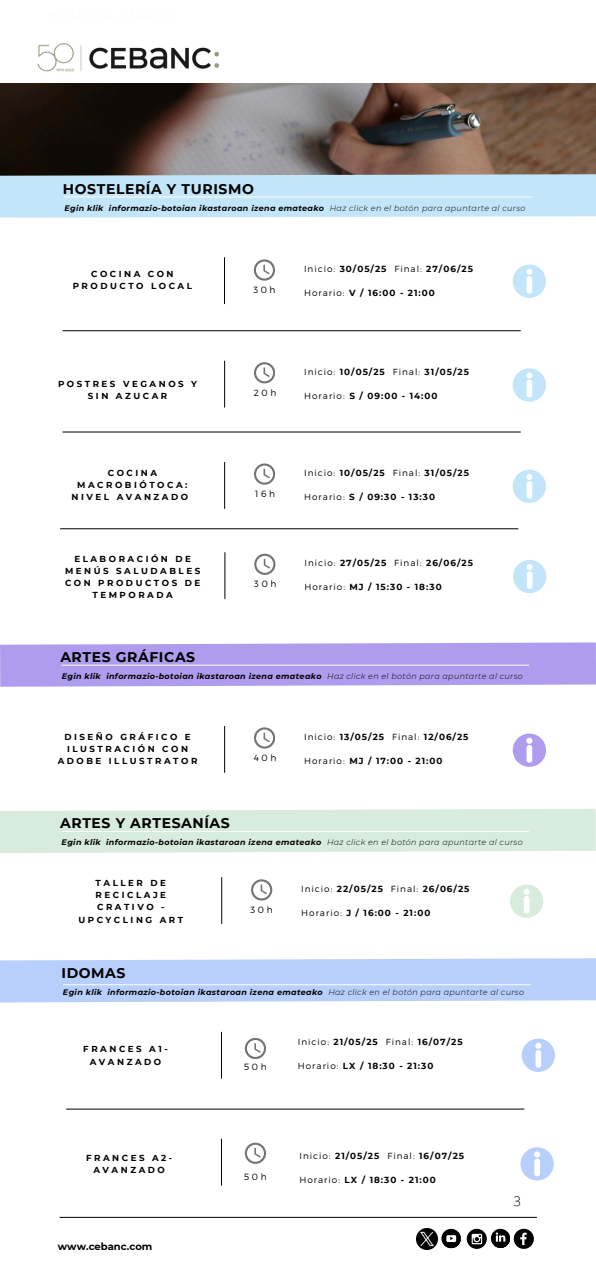
<style>
.page{position:relative;width:596px;height:1262px;background:#fff}
.page>*{position:absolute;margin:0;border:0;box-sizing:border-box;transform-origin:0 0}
.t1{font:700 14px "Montserrat";letter-spacing:.04em;color:#000}
.t2{font:300 13.3px "Open Sans";color:#000}
.t3{font:700 10px "Montserrat";color:#000}
.t4{font:300 9px "Montserrat";letter-spacing:.29em;color:#000}
.t5{font:700 8.8px "Montserrat";letter-spacing:.115em;color:#000}
.t6{font:300 8.8px "Montserrat";letter-spacing:.115em;color:#000}
.t7{font:700 8.7px/12.3px "Montserrat";letter-spacing:.29em;color:#000;text-align:center}
.t8{font:italic 700 8px "Montserrat";letter-spacing:.04em;color:#000}
.s1{font-weight:300}
.s2{font-weight:700}
</style>
<div class="page">
<svg style="left:466px;top:1228px;width:20px;height:20px"></svg>
<svg style="left:471px;top:1233px;width:11px;height:11px"></svg>
<img style="left:417px;top:1228px;width:20px;height:21px">
<svg style="left:441px;top:1228px;width:19px;height:20px"></svg>
<svg style="left:444px;top:1231px;width:17px;height:18px"></svg>
<hr style="left:60px;top:1217px;width:476px;height:1px;background:#000">
<svg style="left:490px;top:1228px;width:20px;height:19px"></svg>
<svg style="left:493px;top:1228px;width:40px;height:20px"></svg>
<img style="left:0;top:83px;width:595px;height:70px">
<img style="left:37px;top:43px;width:183px;height:29px">
<svg style="left:254px;top:259px;width:21px;height:21px"></svg>
<hr style="left:224px;top:257px;width:1px;height:47px;background:#000">
<svg style="left:512px;top:265px;width:33px;height:33px"></svg>
<svg style="left:254px;top:362px;width:21px;height:21px"></svg>
<svg style="left:254px;top:463px;width:21px;height:21px"></svg>
<hr style="left:224px;top:361px;width:1px;height:46px;background:#000">
<hr style="left:224px;top:462px;width:1px;height:46px;background:#000">
<svg style="left:512px;top:368px;width:33px;height:33px"></svg>
<svg style="left:512px;top:469px;width:33px;height:33px"></svg>
<svg style="left:0;top:153px;width:596px;height:65px;background:#a6b5c0"></svg>
<hr style="left:64px;top:196px;width:467px;height:1px;background:#fdfdfd">
<hr style="left:63px;top:330px;width:457px;height:1px;background:#000">
<hr style="left:63px;top:431px;width:457px;height:1px;background:#000">
<svg style="left:254px;top:727px;width:21px;height:21px"></svg>
<hr style="left:224px;top:726px;width:1px;height:46px;background:#000">
<svg style="left:512px;top:733px;width:33px;height:33px"></svg>
<svg style="left:0;top:642px;width:596px;height:45px;background:#b5a3f0"></svg>
<hr style="left:62px;top:665px;width:467px;height:1px;background:#fdfdfd">
<svg style="left:251px;top:879px;width:21px;height:21px"></svg>
<hr style="left:221px;top:877px;width:1px;height:46px;background:#000">
<svg style="left:510px;top:884px;width:33px;height:33px"></svg>
<div style="left:0;top:809px;width:596px;height:44px;background:#d7ecdd"></div>
<hr style="left:61px;top:831px;width:468px;height:1px;background:#fdfdfd">
<svg style="left:0;top:958px;width:596px;height:45px;background:#bdd1fb"></svg>
<hr style="left:63px;top:984px;width:467px;height:1px;background:#fdfdfd">
<svg style="left:245px;top:1037px;width:21px;height:21px"></svg>
<hr style="left:221px;top:1032px;width:1px;height:46px;background:#000">
<svg style="left:521px;top:1038px;width:33px;height:33px"></svg>
<svg style="left:245px;top:1142px;width:21px;height:21px"></svg>
<hr style="left:221px;top:1139px;width:1px;height:46px;background:#000">
<svg style="left:520px;top:1147px;width:33px;height:33px"></svg>
<hr style="left:66px;top:1108px;width:458px;height:1px;background:#000">
<svg style="left:254px;top:553px;width:21px;height:21px"></svg>
<hr style="left:224px;top:552px;width:1px;height:47px;background:#000">
<svg style="left:513px;top:560px;width:33px;height:33px"></svg>
<hr style="left:60px;top:528px;width:458px;height:1px;background:#000">
<p class="t1" style="left:63px;top:180px;width:192px">HOSTELERÍA Y TURISMO</p>
<h5 class="t8" style="left:64px;top:203px;width:462px">Egin klik informazio-botoian ikastaroan izena emateako <span class="s1">Haz click en el botón para apuntarte al curso</span></h5>
<p class="t7" style="left:73px;top:268px;width:121px">COCINA CON<br>PRODUCTO LOCAL</p>
<p class="t7" style="left:58px;top:377px;width:141px">POSTRES VEGANOS Y<br>SIN AZUCAR</p>
<p class="t7" style="left:72px;top:466px;width:118px">COCINA<br>MACROBIÓTOCA:<br>NIVEL AVANZADO</p>
<p class="t7" style="left:65px;top:552px;width:137px">ELABORACIÓN DE<br>MENÚS SALUDABLES<br>CON PRODUCTOS DE<br>TEMPORADA</p>
<p class="t4" style="left:253px;top:284px;width:24px">30h</p>
<p class="t4" style="left:254px;top:386px;width:24px">20h</p>
<p class="t4" style="left:255px;top:488px;width:22px">16h</p>
<h5 class="t4" style="left:254px;top:578px;width:24px">30h</h5>
<p class="t6" style="left:304px;top:263px;width:119px">Inicio: <span class="s2">30/05/25</span> Final:</p>
<p class="t5" style="left:426px;top:263px;width:48px">27/06/25</p>
<p class="t5" style="left:304px;top:288px;width:132px"><span class="s1">Horario:</span> V / 16:00 - 21:00</p>
<h5 class="t6" style="left:304px;top:366px;width:117px">Inicio: <span class="s2">10/05/25</span> Final:</h5>
<p class="t5" style="left:424px;top:366px;width:46px">31/05/25</p>
<p class="t5" style="left:304px;top:390px;width:135px"><span class="s1">Horario:</span> S / 09:00 - 14:00</p>
<p class="t6" style="left:304px;top:467px;width:117px">Inicio: <span class="s2">10/05/25</span> Final:</p>
<h4 class="t5" style="left:424px;top:467px;width:46px">31/05/25</h4>
<h4 class="t5" style="left:304px;top:491px;width:132px"><span class="s1">Horario:</span> S / 09:30 - 13:30</h4>
<p class="t6" style="left:304px;top:557px;width:119px">Inicio: <span class="s2">27/05/25</span> Final:</p>
<p class="t5" style="left:426px;top:557px;width:48px">26/06/25</p>
<p class="t5" style="left:304px;top:582px;width:139px"><span class="s1">Horario:</span> MJ / 15:30 - 18:30</p>
<p class="t1" style="left:60px;top:648px;width:136px">ARTES GRÁFICAS</p>
<p class="t8" style="left:62px;top:671px;width:462px">Egin klik informazio-botoian ikastaroan izena emateako <span class="s1">Haz click en el botón para apuntarte al curso</span></p>
<h5 class="t7" style="left:58px;top:730px;width:141px">DISEÑO GRÁFICO E<br>ILUSTRACIÓN CON<br>ADOBE ILLUSTRATOR</h5>
<p class="t4" style="left:254px;top:751px;width:24px">40h</p>
<h4 class="t6" style="left:304px;top:731px;width:117px">Inicio: <span class="s2">13/05/25</span> Final:</h4>
<p class="t5" style="left:424px;top:731px;width:46px">12/06/25</p>
<p class="t5" style="left:304px;top:755px;width:140px"><span class="s1">Horario:</span> MJ / 17:00 - 21:00</p>
<p class="t1" style="left:60px;top:814px;width:171px">ARTES Y ARTESANÍAS</p>
<p class="t8" style="left:62px;top:837px;width:462px">Egin klik informazio-botoian ikastaroan izena emateako <span class="s1">Haz click en el botón para apuntarte al curso</span></p>
<p class="t7" style="left:78px;top:876px;width:106px">TALLER DE<br>RECICLAJE<br>CRATIVO -<br>UPCYCLING ART</p>
<p class="t4" style="left:250px;top:903px;width:24px">30h</p>
<p class="t6" style="left:301px;top:883px;width:118px">Inicio: <span class="s2">22/05/25</span> Final:</p>
<h4 class="t5" style="left:422px;top:883px;width:48px">26/06/25</h4>
<h4 class="t5" style="left:301px;top:907px;width:130px"><span class="s1">Horario:</span> J / 16:00 - 21:00</h4>
<h5 class="t1" style="left:61px;top:964px;width:65px">IDOMAS</h5>
<p class="t8" style="left:63px;top:987px;width:462px">Egin klik informazio-botoian ikastaroan izena emateako <span class="s1">Haz click en el botón para apuntarte al curso</span></p>
<p class="t7" style="left:83px;top:1042px;width:86px;line-height:13.4px">FRANCES A1-<br>AVANZADO</p>
<p class="t7" style="left:86px;top:1151px;width:88px">FRANCES A2-<br>AVANZADO</p>
<p class="t3" style="left:58px;top:1240px;width:96px">www.cebanc.com</p>
<h4 class="t5" style="left:298px;top:1036px;width:166px"><span class="s1">Inicio:</span> 21/05/25 <span class="s1">Final:</span> 16/07/25</h4>
<p class="t4" style="left:244px;top:1060px;width:24px">50h</p>
<p class="t5" style="left:298px;top:1060px;width:137px"><span class="s1">Horario:</span> LX / 18:30 - 21:30</p>
<h1 class="t4" style="left:244px;top:1170px;width:24px">50h</h1>
<p class="t6" style="left:299px;top:1149px;width:117px">Inicio: <span class="s2">21/05/25</span> Final:</p>
<p class="t5" style="left:419px;top:1150px;width:46px">16/07/25</p>
<p class="t5" style="left:299px;top:1174px;width:138px"><span class="s1">Horario:</span> LX / 18:30 - 21:00</p>
<p class="t2" style="left:513px;top:1191px;width:9px">3</p>
</div>
